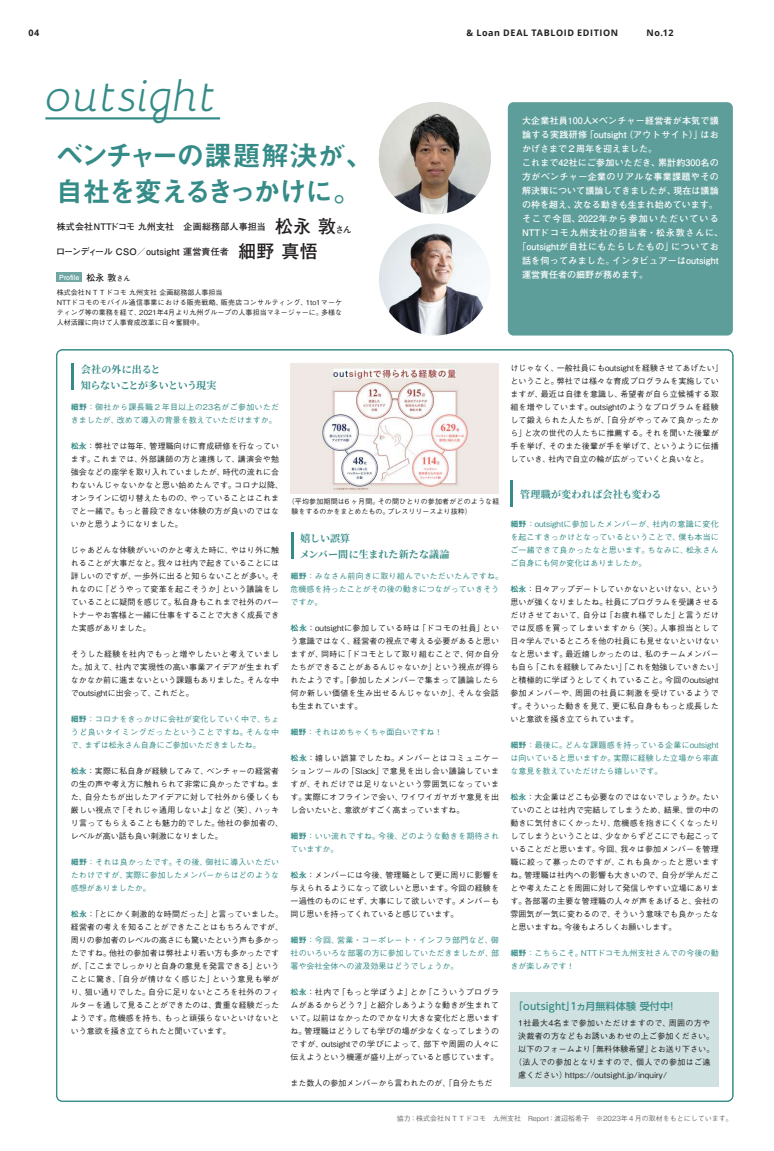
<style>
.page{position:relative;width:774px;height:1151px;background:#fff}
.page>*{position:absolute;margin:0;border:0;box-sizing:border-box;transform-origin:0 0}
.t1{font:italic 43.7px "Bellota";letter-spacing:.025em;color:#348b87}
.t2{font:28px/36px "Midashi Go Pr 6 N MB31";letter-spacing:-.075em;color:#348b87}
.t3{font:700 10px/16px "Source Han Serif";letter-spacing:.005em;color:#348b87}
.t4{font:700 10px/16px "Source Han Serif";letter-spacing:-.02em;color:#348b87}
.t5{font:500 10px "UD Shin Go Pr 6";letter-spacing:.02em;color:#348b87}
.t6{font:700 9px "Futo Go B101 Pr 6 N";letter-spacing:.02em;color:#fff}
.t7{font:700 9px "Futo Go B101 Pr 6 N";letter-spacing:.02em;color:#231f20}
.t8{font:700 9px "Futo Go B101 Pr 6 N";color:#fff}
.t9{font:700 9px "Open Sans";letter-spacing:.065em;color:#231f20}
.t10{font:700 9px "Futo Go B101 Pr 6 N";letter-spacing:.04em;color:#fff}
.t11{font:700 9px "Futo Go B101 Pr 6 N";letter-spacing:.07em;color:#fff}
.t12{font:700 9px "Futo Go B101 Pr 6 N";letter-spacing:.125em;color:#fff}
.t13{font:700 9px "Futo Go B101 Pr 6 N";letter-spacing:.09em;color:#fff}
.t14{font:700 9px "Futo Go B101 Pr 6 N";letter-spacing:.045em;color:#fff}
.t15{font:500 8px/13px "Gothic BBB Pr 6 N";letter-spacing:.015em;color:#231f20;text-align:justify}
.t16{font:500 8px/13px "Gothic BBB Pr 6 N";letter-spacing:.015em;color:#348b87;text-align:justify}
.t17{font:500 8px "Gothic BBB Pr 6 N";letter-spacing:.05em;color:#231f20}
.t18{font:500 8px "Gothic BBB Pr 6 N";letter-spacing:.035em;color:#231f20}
.t19{font:500 7px/10px "Gothic BBB Pr 6 N";letter-spacing:.005em;color:#231f20}
.t20{font:500 7px/10px "Gothic BBB Pr 6 N";letter-spacing:.025em;color:#231f20}
.t21{font:500 7px "Gothic BBB Pr 6 N";color:#6c6d70}
.t22{font:700 7px "Futo Go B101 Pr 6 N";color:#fff}
.s1{font-size:18px}
.s2{font-size:7px}
.s3{font-family:"Midashi Go Pr 6 N MB31";font-weight:400}
.s4{font-family:"Midashi Go Pr 6 N MB31";font-weight:400;color:#348b87}
</style>
<div class="page">
<hr style="left:71px;top:364px;width:3px;height:26px;background:#348b87">
<hr style="left:291px;top:533px;width:2px;height:26px;background:#348b87">
<hr style="left:510px;top:481px;width:3px;height:26px;background:#348b87">
<div style="left:510px;top:993px;width:208px;height:94px;background:#cfe1e0"></div>
<div style="left:508px;top:102px;width:225px;height:234px;background:#5d9e9b;border-radius:6px"></div>
<hr style="left:45px;top:117px;width:175px;height:2px;background:#348b87">
<svg style="left:56px;top:272px;width:26px;height:10px"></svg>
<img style="left:379px;top:102px;width:112px;height:112px;border-radius:56px">
<img style="left:379px;top:224px;width:112px;height:112px;border-radius:56px">
<img style="left:291px;top:364px;width:208px;height:129px">
<p class="t9" style="left:28px;top:26px;width:13px">04</p>
<p class="t9" style="left:466px;top:26px;width:153px">&amp; Loan DEAL TABLOID EDITION</p>
<p class="t9" style="left:646px;top:26px;width:28px">No.12</p>
<h1 class="t1" style="left:45px;top:61px;width:173px">outsight</h1>
<h2 class="t2" style="left:55px;top:136px;width:320px">ベンチャーの課題解決が、自社を変えるきっかけに。</h2>
<p class="t7" style="left:56px;top:244px;width:263px">ローンディール CSO／outsight 運営責任者 <span class="s1">細野 真悟</span></p>
<p class="t7" style="left:57px;top:219px;width:297px">株式会社ＮＴＴドコモ 九州支社　企画総務部人事担当　<span class="s1">松永 敦</span>さん</p>
<p class="t7" style="left:87px;top:270px;width:45px">松永敦<span class="s2">さん</span></p>
<p class="t22" style="left:59px;top:271px;width:22px">Profile</p>
<p class="t19" style="left:57px;top:287px;width:287px">株式会社ＮＴＴドコモ九州支社企画総務部人事担当<br>NTTドコモのモバイル通信事業における販売戦略、販売店コンサルティング、1to1マーケティング等の業務を経て、2021年4月より九州グループの人事担当マネージャーに。多様な人材活躍に向けて人事育成改革に日々奮闘中。</p>
<p class="t6" style="left:522px;top:114px;width:198px">大企業社員100人×ベンチャー経営者が本気で議</p>
<p class="t10" style="left:522px;top:128px;width:198px">論する実践研修「outsight（アウトサイト）」はお</p>
<p class="t8" style="left:522px;top:142px;width:136px">かげさまで２周年を迎えました。</p>
<p class="t6" style="left:522px;top:156px;width:198px">これまで42社にご参加いただき、累計約300名の</p>
<p class="t14" style="left:522px;top:170px;width:198px">方がベンチャー企業のリアルな事業課題やその</p>
<p class="t6" style="left:522px;top:184px;width:198px">解決策について議論してきましたが、現在は議論</p>
<p class="t8" style="left:522px;top:198px;width:197px">の枠を超え、次なる動きも生まれ始めています。</p>
<p class="t12" style="left:522px;top:212px;width:198px">そこで今回、2022年から参加いただいている</p>
<p class="t13" style="left:522px;top:226px;width:203px">NTTドコモ九州支社の担当者・松永敦さんに、</p>
<p class="t11" style="left:517px;top:240px;width:203px">「outsightが自社にもたらしたもの」についてお</p>
<p class="t6" style="left:522px;top:254px;width:198px">話を伺ってみました。インタビュアーはoutsight</p>
<p class="t8" style="left:522px;top:268px;width:127px">運営責任者の細野が務めます。</p>
<p class="t4" style="left:81px;top:361px;width:137px">会社の外に出ると<br>知らないことが多いという現実</p>
<p class="t16" style="left:71px;top:400px;width:210px"><span class="s3">細野</span>：御社から課長職２年目以上の23名がご参加いただきましたが、改めて導入の背景を教えていただけますか。</p>
<p class="t15" style="left:71px;top:439px;width:214px;text-align:left"><span class="s4">松永</span>：弊社では毎年、管理職向けに育成研修を行なっています。これまでは、外部講師の方と連携して、講演会や勉強会などの座学を取り入れていましたが、時代の流れに合わないんじゃないかなと思い始めたんです。コロナ以降、オンラインに切り替えたものの、やっていることはこれまでと一緒で。もっと普段できない体験の方が良いのではないかと思うようになりました。</p>
<p class="t15" style="left:71px;top:543px;width:210px">じゃあどんな体験がいいのかと考えた時に、やはり外に触れることが大事だなと。我々は社内で起きていることには詳しいのですが、一歩外に出ると知らないことが多い。それなのに「どうやって変革を起こそうか」という議論をしていることに疑問を感じて。私自身もこれまで社外のパートナーやお客様と一緒に仕事をすることで大きく成長できた実感がありました。</p>
<p class="t15" style="left:71px;top:647px;width:210px">そうした経験を社内でもっと増やしたいと考えていました。加えて、社内で実現性の高い事業アイデアが生まれずなかなか前に進まないという課題もありました。そんな中でoutsightに出会って、これだと。</p>
<p class="t16" style="left:71px;top:712px;width:210px"><span class="s3">細野</span>：コロナをきっかけに会社が変化していく中で、ちょうど良いタイミングだったということですね。そんな中で、まずは松永さん自身にご参加いただきましたね。</p>
<p class="t15" style="left:71px;top:764px;width:214px;text-align:left"><span class="s4">松永</span>：実際に私自身が経験してみて、ベンチャーの経営者の生の声や考え方に触れられて非常に良かったですね。また、自分たちが出したアイデアに対して社外から優しくも厳しい視点で「それじゃ通用しないよ」など（笑）、ハッキリ言ってもらえることも魅力的でした。他社の参加者の、レベルが高い話も良い刺激になりました。</p>
<p class="t16" style="left:71px;top:855px;width:210px"><span class="s3">細野</span>：それは良かったです。その後、御社に導入いただいたわけですが、実際に参加したメンバーからはどのような感想がありましたか。</p>
<p class="t15" style="left:71px;top:907px;width:214px;text-align:left"><span class="s4">松永</span>：「とにかく刺激的な時間だった」と言っていました。経営者の考えを知ることができたことはもちろんですが、周りの参加者のレベルの高さにも驚いたという声も多かったですね。他社の参加者は弊社より若い方も多かったですが、「ここまでしっかりと自身の意見を発言できる」ということに驚き、「自分が情けなく感じた」という意見も挙がり、狙い通りでした。自分に足りないところを社外のフィルターを通して見ることができたのは、貴重な経験だったようです。危機感を持ち、もっと頑張らないといけないという意欲を掻き立てられたと聞いています。</p>
<p class="t20" style="left:291px;top:496px;width:209px;text-indent:-4px">（平均参加期間は6 ヶ月間。その間ひとりの参加者がどのような経験をするのかをまとめたもの。プレスリリースより抜粋）</p>
<p class="t3" style="left:300px;top:530px;width:151px">嬉しい誤算<br>メンバー間に生まれた新たな議論</p>
<p class="t16" style="left:291px;top:569px;width:214px;text-align:left"><span class="s3">細野</span>：みなさん前向きに取り組んでいただいたんですね。危機感を持ったことがその後の動きにつながっていきそうですか。</p>
<p class="t15" style="left:291px;top:621px;width:210px"><span class="s4">松永</span>：outsightに参加している時は「ドコモの社員」という意識ではなく、経営者の視点で考える必要があると思いますが、同時に「ドコモとして取り組むことで、何か自分たちができることがあるんじゃないか」という視点が得られたようです。「参加したメンバーで集まって議論したら何か新しい価値を生み出せるんじゃないか」、そんな会話も生まれています。</p>
<p class="t16" style="left:291px;top:725px;width:153px"><span class="s3">細野</span>：それはめちゃくちゃ面白いですね！</p>
<p class="t15" style="left:291px;top:751px;width:210px"><span class="s4">松永</span>：嬉しい誤算でしたね。メンバーとはコミュニケーションツールの「Slack」で意見を出し合い議論していますが、それだけでは足りないという雰囲気になっています。実際にオフラインで会い、ワイワイガヤガヤ意見を出し合いたいと、意欲がすごく高まっていますね。</p>
<p class="t16" style="left:291px;top:829px;width:210px"><span class="s3">細野</span>：いい流れですね。今後、どのような動きを期待されていますか。</p>
<p class="t15" style="left:291px;top:868px;width:210px"><span class="s4">松永</span>：メンバーには今後、管理職として更に周りに影響を与えられるようになって欲しいと思います。今回の経験を一過性のものにせず、大事にして欲しいです。メンバーも同じ思いを持ってくれていると感じています。</p>
<p class="t16" style="left:291px;top:933px;width:210px"><span class="s3">細野</span>：今回、営業・コーポレート・インフラ部門など、御社のいろいろな部署の方に参加していただきましたが、部署や会社全体への波及効果はどうでしょうか。</p>
<p class="t15" style="left:291px;top:985px;width:210px"><span class="s4">松永</span>：社内で「もっと学ぼうよ」とか「こういうプログラムがあるからどう？」と紹介しあうような動きが生まれていて。以前はなかったのでかなり大きな変化だと思いますね。管理職はどうしても学びの場が少なくなってしまうのですが、outsightでの学びによって、部下や周囲の人々に伝えようという機運が盛り上がっていると感じています。</p>
<p class="t15" style="left:291px;top:1076px;width:203px">また数人の参加メンバーから言われたのが、「自分たちだ</p>
<p class="t15" style="left:510px;top:361px;width:214px;text-align:left">けじゃなく、一般社員にもoutsightを経験させてあげたい」ということ。弊社では様々な育成プログラムを実施していますが、最近は自律を意識し、希望者が自ら立候補する取組を増やしています。outsightのようなプログラムを経験して鍛えられた人たちが、「自分がやってみて良かったから」と次の世代の人たちに推薦する。それを聞いた後輩が手を挙げ、そのまた後輩が手を挙げて、というように伝播していき、社内で自立の輪が広がっていくと良いなと。</p>
<p class="t3" style="left:520px;top:486px;width:143px">管理職が変われば会社も変わる</p>
<p class="t16" style="left:510px;top:517px;width:210px"><span class="s3">細野</span>：outsightに参加したメンバーが、社内の意識に変化を起こすきっかけとなっているということで、僕も本当にご一緒できて良かったなと思います。ちなみに、松永さんご自身にも何か変化はありましたか。</p>
<p class="t15" style="left:510px;top:582px;width:214px;text-align:left"><span class="s4">松永</span>：日々アップデートしていかないといけない、という思いが強くなりましたね。社員にプログラムを受講させるだけさせておいて、自分は「お疲れ様でした」と言うだけでは反感を買ってしまいますから（笑）。人事担当として日々学んでいるところを他の社員にも見せないといけないなと思います。最近嬉しかったのは、私のチームメンバーも自ら「これを経験してみたい」「これを勉強していきたい」と積極的に学ぼうとしてくれていること。今回のoutsight参加メンバーや、周囲の社員に刺激を受けているようです。そういった動きを見て、更に私自身ももっと成長したいと意欲を掻き立てられています。</p>
<p class="t16" style="left:510px;top:738px;width:210px"><span class="s3">細野</span>：最後に。どんな課題感を持っている企業にoutsightは向いていると思いますか。実際に経験した立場から率直な意見を教えていただけたら嬉しいです。</p>
<p class="t15" style="left:510px;top:790px;width:210px"><span class="s4">松永</span>：大企業はどこも必要なのではないでしょうか。たいていのことは社内で完結してしまうため、結果、世の中の動きに気付きにくかったり、危機感を抱きにくくなったりしてしまうということは、少なからずどこにでも起こっていることだと思います。今回、我々は参加メンバーを管理職に絞って募ったのですが、これも良かったと思いますね。管理職は社内への影響も大きいので、自分が学んだことや考えたことを周囲に対して発信しやすい立場にあります。各部署の主要な管理職の人々が声をあげると、会社の雰囲気が一気に変わるので、そういう意味でも良かったなと思いますね。今後もよろしくお願いします。</p>
<p class="t16" style="left:510px;top:946px;width:210px"><span class="s3">細野</span>：こちらこそ。NTTドコモ九州支社さんでの今後の動きが楽しみです！</p>
<p class="t5" style="left:513px;top:998px;width:165px">「outsight」1ヵ月無料体験 受付中！</p>
<p class="t17" style="left:518px;top:1016px;width:193px">1社最大4名まで参加いただけますので、周囲の方や</p>
<p class="t15" style="left:518px;top:1029px;width:197px">決裁者の方などもお誘いあわせの上ご参加ください。</p>
<p class="t15" style="left:518px;top:1042px;width:197px">以下のフォームより「無料体験希望」とお送り下さい。</p>
<p class="t18" style="left:514px;top:1055px;width:198px">（法人での参加となりますので、個人での参加はご遠</p>
<p class="t15" style="left:518px;top:1068px;width:150px">慮ください）https://outsight.jp/inquiry/</p>
<p class="t21" style="left:397px;top:1113px;width:338px">協力：株式会社ＮＴＴドコモ　九州支社　Report：渡辺裕希子　※2023年４月の取材をもとにしています。</p>
</div>
